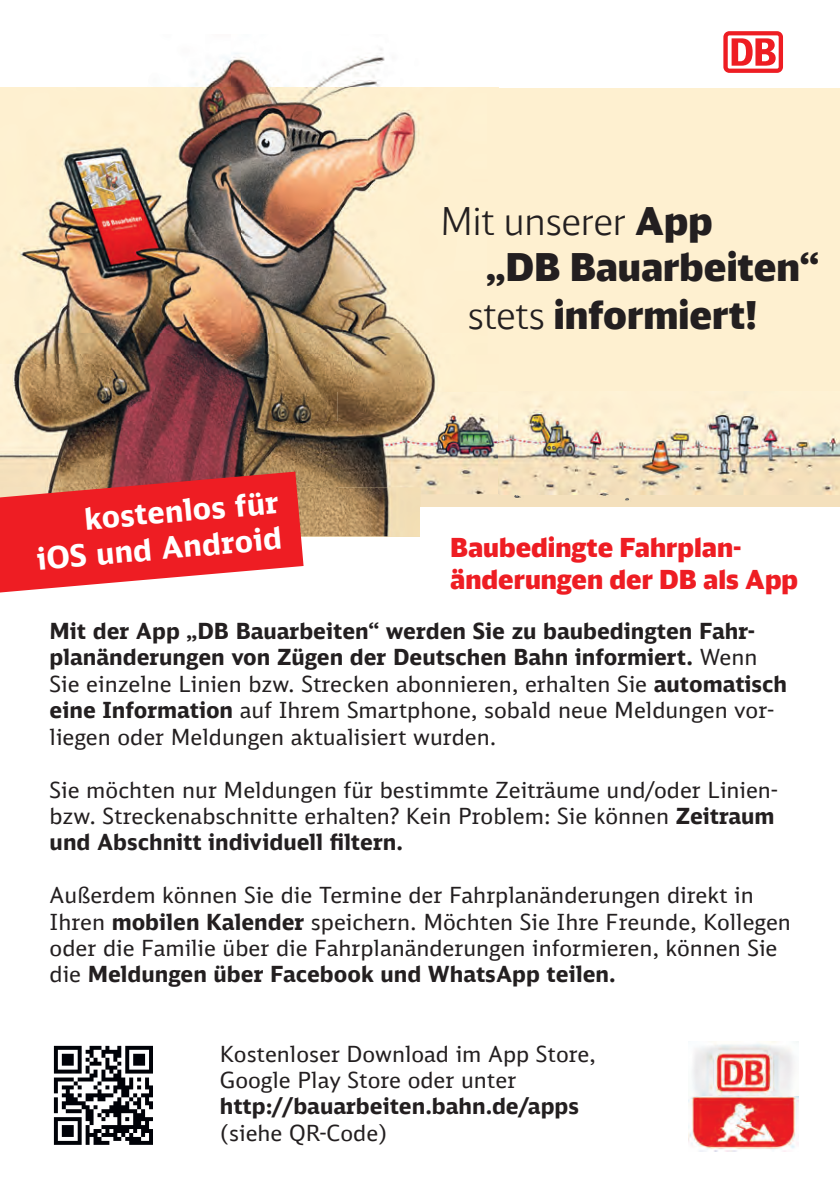
<style>
.page{position:relative;width:840px;height:1191px;background:#fff}
.page>*{position:absolute;margin:0;border:0;box-sizing:border-box;transform-origin:0 0}
.t1{font:900 38px "DB Head";color:#231f20}
.t2{font:300 38px "DB Head";color:#231f20}
.t3{font:700 30px/36px "DB Sans";color:#fff;text-align:right}
.t4{font:900 26px/31.2px "DB Head";color:#ee1d23}
.t5{font:22px/26.4px "DB Sans";color:#231f20}
.t6{font:700 22px "DB Sans";color:#231f20}
.s1{font-weight:900}
.s2{font-weight:300}
.s3{font-weight:700}
</style>
<div class="page">
<div style="left:0;top:88px;width:839px;height:406px;background:#fef0d0"></div>
<div style="left:723px;top:31px;width:59px;height:42px;background:#ee1d23;border-radius:6px"></div>
<div style="left:727px;top:35px;width:51px;height:34px;background:#fff;border-radius:2px"></div>
<svg style="left:731px;top:38px;width:44px;height:28px"></svg>
<img style="left:497px;top:399px;width:342px;height:108px">
<img style="left:0;top:421px;width:94px;height:50px">
<img style="left:0;top:49px;width:497px;height:372px">
<img style="left:94px;top:421px;width:243px;height:66px">
<img style="left:337px;top:392px;width:160px;height:102px">
<img style="left:303px;top:487px;width:117px;height:49px">
<svg style="left:54px;top:1045px;width:99px;height:99px"></svg>
<img style="left:688px;top:1041px;width:109px;height:110px">
<svg style="left:0;top:471px;width:303px;height:121px;background:#e94143"></svg>
<h2 class="t3" style="left:32px;top:504px;width:247px;rotate:-5deg">kostenlos für iOS und Android</h2>
<h1 class="t2" style="left:440px;top:198px;width:273px">Mit unserer <span class="s1">App</span></h1>
<h1 class="t1" style="left:485px;top:242px;width:334px">„DB Bauarbeiten“</h1>
<h1 class="t1" style="left:467px;top:290px;width:291px"><span class="s2">stets</span> informiert!</h1>
<p class="t4" style="left:450px;top:531px;width:349px">Baubedingte Fahrplan&shy;änderungen der DB als App</p>
<p class="t5" style="left:50px;top:617px;width:738px"><span class="s3">Mit der App „DB Bauarbeiten“ werden Sie zu baubedingten Fahr&shy;planänderungen von Zügen der Deutschen Bahn informiert.</span> Wenn Sie einzelne Linien bzw. Strecken abonnieren, erhalten Sie <span class="s3">automatisch eine Information</span> auf Ihrem Smartphone, sobald neue Meldungen vor&shy;liegen oder Meldungen aktualisiert wurden.</p>
<p class="t5" style="left:50px;top:776px;width:729px">Sie möchten nur Meldungen für bestimmte Zeiträume und/oder Linien&shy;bzw. Streckenabschnitte erhalten? Kein Problem: Sie können <span class="s3">Zeitraum und Abschnitt individuell filtern.</span></p>
<p class="t5" style="left:50px;top:881px;width:742px">Außerdem können Sie die Termine der Fahrplanänderungen direkt in Ihren <span class="s3">mobilen Kalender</span> speichern. Möchten Sie Ihre Freunde, Kollegen oder die Familie über die Fahrplanänderungen informieren, können Sie die <span class="s3">Meldungen über Facebook und WhatsApp teilen.</span></p>
<p class="t5" style="left:220px;top:1040px;width:377px">Kostenloser Download im App Store,<br>Google Play Store oder unter</p>
<p class="t6" style="left:220px;top:1092px;width:360px">http://bauarbeiten.bahn.de/apps</p>
<p class="t5" style="left:220px;top:1119px;width:169px">(siehe QR-Code)</p>
</div>
